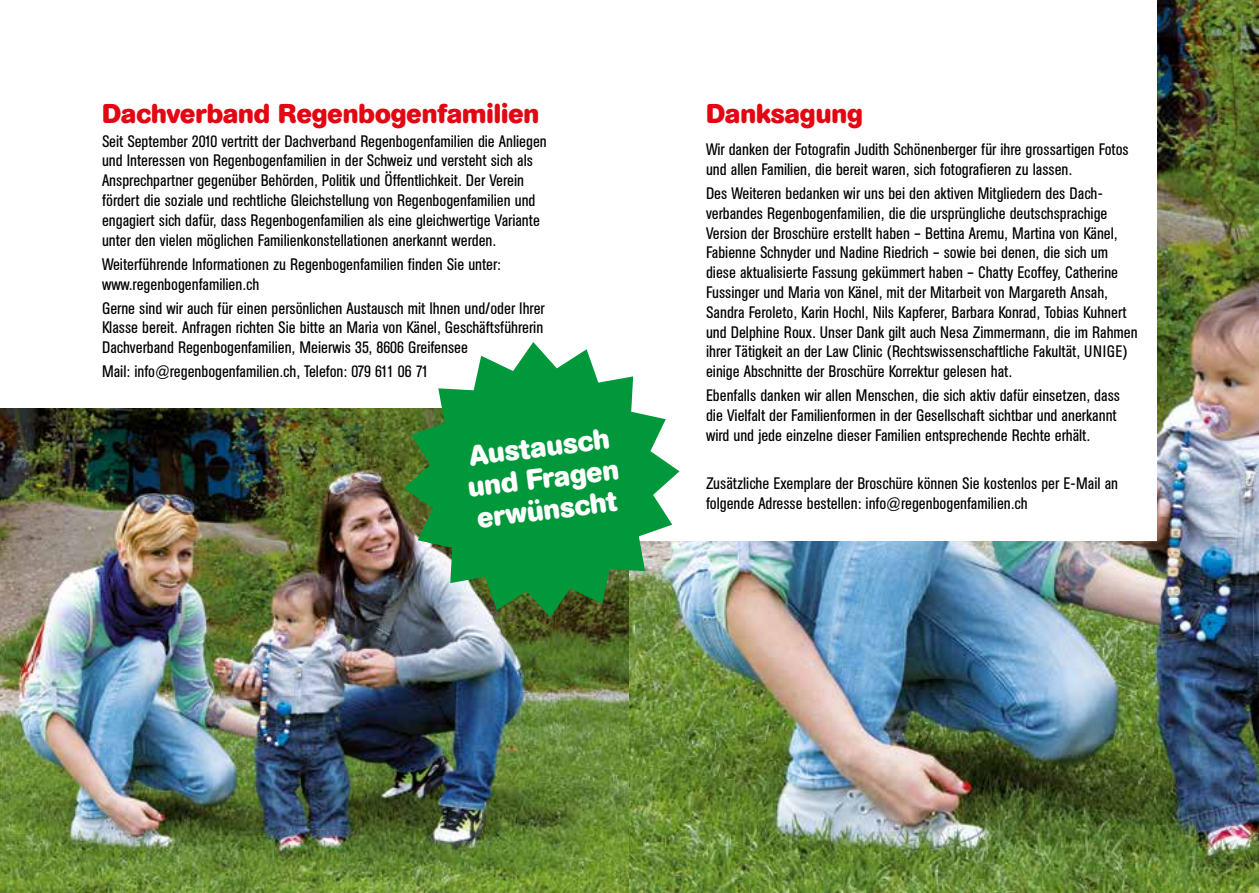
<style>
.page{position:relative;width:1259px;height:893px;background:#fff}
.page>*{position:absolute;margin:0;border:0;box-sizing:border-box;transform-origin:0 0}
.t1{font:700 28.5px/31.2px "AG Buch Rounded BQ";color:#fff}
.t2{font:700 27px "AG Buch Rounded BQ";color:#e30613}
.t3{font:16.5px/19.8px "AG Buch Condensed BQ";color:#000}
</style>
<div class="page">
<img style="left:0;top:409px;width:629px;height:484px">
<img style="left:629px;top:0;width:630px;height:893px">
<div style="left:629px;top:0;width:528px;height:540px;background:#fff"></div>
<svg style="left:404px;top:342px;width:275px;height:275px;fill:#00983a"></svg>
<h2 class="t2" style="left:102px;top:98px;width:439px">Dachverband Regenbogenfamilien</h2>
<p class="t3" style="left:102px;top:131px;width:446px">Seit September 2010 vertritt der Dachverband Regenbogenfamilien die Anliegen und Interessen von Regenbogenfamilien in der Schweiz und versteht sich als Ansprechpartner gegenüber Behörden, Politik und Öffentlichkeit. Der Verein fördert die soziale und rechtliche Gleichstellung von Regenbogenfamilien und engagiert sich dafür, dass Regenbogenfamilien als eine gleichwertige Variante unter den vielen möglichen Familienkonstellationen anerkannt werden.</p>
<p class="t3" style="left:102px;top:254px;width:400px">Weiterführende Informationen zu Regenbogenfamilien finden Sie unter: www.regenbogenfamilien.ch</p>
<p class="t3" style="left:102px;top:298px;width:444px;text-align:justify">Gerne sind wir auch für einen persönlichen Austausch mit Ihnen und/oder Ihrer Klasse bereit. Anfragen richten Sie bitte an Maria von Känel, Geschäftsführerin Dachverband Regenbogenfamilien, Meierwis 35, 8606 Greifensee</p>
<p class="t3" style="left:102px;top:362px;width:328px">Mail: info@regenbogenfamilien.ch, Telefon: 079 611 06 71</p>
<h1 class="t1" style="left:462px;top:442px;width:153px;rotate:-7deg">Austausch und Fragen erwünscht</h1>
<h2 class="t2" style="left:706px;top:98px;width:158px">Danksagung</h2>
<p class="t3" style="left:706px;top:140px;width:424px">Wir danken der Fotografin Judith Schönenberger für ihre grossartigen Fotos und allen Familien, die bereit waren, sich fotografieren zu lassen.</p>
<p class="t3" style="left:706px;top:184px;width:433px">Des Weiteren bedanken wir uns bei den aktiven Mitgliedern des Dach&shy;verbandes Regenbogenfamilien, die die ursprüngliche deutschsprachige Version der Broschüre erstellt haben – Bettina Aremu, Martina von Känel, Fabienne Schnyder und Nadine Riedrich – sowie bei denen, die sich um diese aktualisierte Fassung gekümmert haben – Chatty Ecoffey, Catherine Fussinger und Maria von Känel, mit der Mitarbeit von Margareth Ansah, Sandra Feroleto, Karin Hochl, Nils Kapferer, Barbara Konrad, Tobias Kuhnert und Delphine Roux. Unser Dank gilt auch Nesa Zimmermann, die im Rahmen ihrer Tätigkeit an der Law Clinic (Rechtswissenschaftliche Fakultät, UNIGE) einige Abschnitte der Broschüre Korrektur gelesen hat.</p>
<p class="t3" style="left:706px;top:386px;width:415px">Ebenfalls danken wir allen Menschen, die sich aktiv dafür einsetzen, dass die Vielfalt der Familienformen in der Gesellschaft sichtbar und anerkannt wird und jede einzelne dieser Familien entsprechende Rechte erhält.</p>
<p class="t3" style="left:706px;top:474px;width:413px">Zusätzliche Exemplare der Broschüre können Sie kostenlos per E-Mail an folgende Adresse bestellen: info@regenbogenfamilien.ch</p>
</div>
